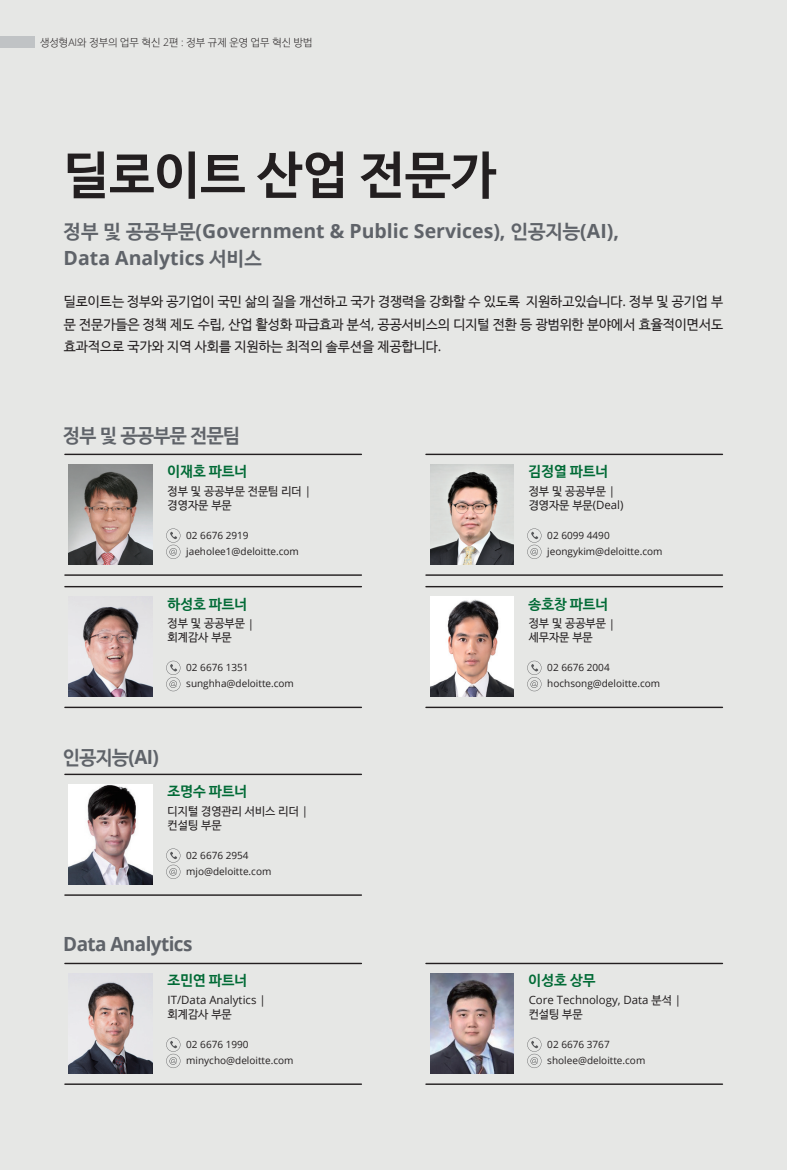
<style>
.page{position:relative;width:787px;height:1170px;background:#fff}
.page>*{position:absolute;margin:0;border:0;box-sizing:border-box;transform-origin:0 0}
.t1{font:700 51px "Nanum Barun Gothic";color:#231f20}
.t2{font:700 19.5px/27px "Open Sans";color:#5f6369}
.t3{font:700 19.5px "Nanum Barun Gothic";letter-spacing:-.03em;color:#5f6369}
.t4{font:700 19.5px "Open Sans";letter-spacing:-.03em;color:#5f6369}
.t5{font:700 14.25px "Nanum Barun Gothic";color:#006a35}
.t6{font:13.5px/22.5px "Nanum Barun Gothic";color:#231f20;text-align:justify}
.t7{font:11.4px/13.5px "Nanum Barun Gothic";color:#231f20}
.t8{font:11.4px "Open Sans";color:#231f20}
.t9{font:300 10.5px "Nanum Barun Gothic";color:#231f20}
.t10{font:10.05px "Open Sans";color:#231f20}
.s1{font-family:"Open Sans"}
.s2{font-family:"Nanum Barun Gothic"}
</style>
<div class="page">
<div style="left:0;top:0;width:787px;height:1169px;background:#e6e7e5"></div>
<div style="left:0;top:36px;width:35px;height:12px;background:#c0c3c5"></div>
<img style="left:69px;top:464px;width:83px;height:100px">
<img style="left:69px;top:973px;width:83px;height:100px">
<img style="left:430px;top:464px;width:84px;height:100px">
<img style="left:430px;top:973px;width:84px;height:100px">
<svg style="left:166px;top:528px;width:14px;height:31px"></svg>
<svg style="left:166px;top:1037px;width:14px;height:30px"></svg>
<svg style="left:527px;top:528px;width:14px;height:31px"></svg>
<svg style="left:527px;top:1037px;width:14px;height:30px"></svg>
<hr style="left:65px;top:453px;width:296px;height:2px;background:#231f20">
<hr style="left:65px;top:962px;width:296px;height:2px;background:#231f20">
<hr style="left:426px;top:453px;width:296px;height:2px;background:#231f20">
<hr style="left:426px;top:962px;width:296px;height:2px;background:#231f20">
<hr style="left:65px;top:574px;width:296px;height:1px;background:#231f20">
<hr style="left:65px;top:1083px;width:296px;height:1px;background:#231f20">
<hr style="left:426px;top:574px;width:296px;height:1px;background:#231f20">
<hr style="left:426px;top:1083px;width:296px;height:1px;background:#231f20">
<img style="left:69px;top:597px;width:83px;height:99px">
<img style="left:69px;top:784px;width:83px;height:100px">
<svg style="left:166px;top:660px;width:14px;height:31px"></svg>
<svg style="left:166px;top:848px;width:14px;height:30px"></svg>
<svg style="left:527px;top:660px;width:14px;height:31px"></svg>
<hr style="left:65px;top:586px;width:296px;height:1px;background:#231f20">
<hr style="left:65px;top:773px;width:296px;height:2px;background:#231f20">
<hr style="left:426px;top:586px;width:296px;height:1px;background:#231f20">
<hr style="left:65px;top:706px;width:296px;height:2px;background:#231f20">
<hr style="left:65px;top:894px;width:296px;height:1px;background:#231f20">
<hr style="left:426px;top:706px;width:296px;height:2px;background:#231f20">
<img style="left:430px;top:597px;width:84px;height:99px">
<p class="t9" style="left:40px;top:37px;width:274px">생성형<span class="s1">AI</span>와 정부의 업무 혁신 <span class="s1">2</span>편 <span class="s1">:</span> 정부 규제 운영 업무 혁신 방법</p>
<h1 class="t1" style="left:64px;top:149px;width:434px">딜로이트 산업 전문가</h1>
<h2 class="t2" style="left:64px;top:217px;width:557px"><span class="s2">정부 및 공공부문</span>(Government &amp; Public Services), <span class="s2">인공지능</span>(AI),<br>Data Analytics <span class="s2">서비스</span></h2>
<h3 class="t6" style="left:64px;top:291px;width:660px">딜로이트는 정부와 공기업이 국민 삶의 질을 개선하고 국가 경쟁력을 강화할 수 있도록 지원하고있습니다<span class="s1">.</span> 정부 및 공기업 부 문 전문가들은 정책 제도 수립<span class="s1">,</span> 산업 활성화 파급효과 분석<span class="s1">,</span> 공공서비스의 디지털 전환 등 광범위한 분야에서 효율적이면서도 효과적으로 국가와 지역 사회를 지원하는 최적의 솔루션을 제공합니다<span class="s1">.</span></h3>
<h2 class="t3" style="left:63px;top:426px;width:178px">정부 및 공공부문 전문팀</h2>
<h3 class="t5" style="left:168px;top:464px;width:81px">이재호 파트너</h3>
<p class="t7" style="left:168px;top:485px;width:145px">정부 및 공공부문 전문팀 리더 <span class="s1">| </span>경영자문 부문</p>
<p class="t10" style="left:186px;top:528px;width:64px">02 6676 2919</p>
<p class="t10" style="left:186px;top:544px;width:114px">jaeholee1@deloitte.com</p>
<h3 class="t5" style="left:168px;top:596px;width:81px">하성호 파트너</h3>
<p class="t7" style="left:168px;top:617px;width:88px">정부 및 공공부문 <span class="s1">| </span>회계감사 부문</p>
<p class="t10" style="left:186px;top:660px;width:64px">02 6676 1351</p>
<p class="t10" style="left:186px;top:676px;width:109px">sunghha@deloitte.com</p>
<h2 class="t3" style="left:63px;top:748px;width:97px">인공지능<span class="s1">(AI)</span></h2>
<h3 class="t5" style="left:168px;top:784px;width:81px">조명수 파트너</h3>
<p class="t7" style="left:168px;top:805px;width:142px">디지털 경영관리 서비스 리더 <span class="s1">| </span>컨설팅 부문</p>
<p class="t10" style="left:186px;top:848px;width:64px">02 6676 2954</p>
<p class="t10" style="left:186px;top:864px;width:87px">mjo@deloitte.com</p>
<h2 class="t4" style="left:63px;top:930px;width:131px">Data Analytics</h2>
<h3 class="t5" style="left:168px;top:973px;width:81px">조민연 파트너</h3>
<p class="t8" style="left:168px;top:992px;width:100px">IT/Data Analytics |</p>
<p class="t7" style="left:168px;top:1007px;width:66px">회계감사 부문</p>
<p class="t10" style="left:186px;top:1037px;width:64px">02 6676 1990</p>
<p class="t10" style="left:186px;top:1053px;width:109px">minycho@deloitte.com</p>
<h3 class="t5" style="left:528px;top:464px;width:81px">김정열 파트너</h3>
<p class="t7" style="left:528px;top:485px;width:96px">정부 및 공공부문 <span class="s1">| </span>경영자문 부문<span class="s1">(Deal)</span></p>
<p class="t10" style="left:547px;top:528px;width:64px">02 6099 4490</p>
<p class="t10" style="left:547px;top:544px;width:117px">jeongykim@deloitte.com</p>
<h3 class="t5" style="left:528px;top:596px;width:81px">송호창 파트너</h3>
<p class="t7" style="left:528px;top:617px;width:88px">정부 및 공공부문 <span class="s1">| </span>세무자문 부문</p>
<p class="t10" style="left:547px;top:660px;width:64px">02 6676 2004</p>
<p class="t10" style="left:547px;top:676px;width:114px">hochsong@deloitte.com</p>
<h3 class="t5" style="left:528px;top:973px;width:68px">이성호 상무</h3>
<p class="t8" style="left:528px;top:992px;width:154px">Core Technology, Data <span class="s2">분석</span> |</p>
<p class="t7" style="left:528px;top:1007px;width:55px">컨설팅 부문</p>
<p class="t10" style="left:547px;top:1037px;width:64px">02 6676 3767</p>
<p class="t10" style="left:547px;top:1053px;width:99px">sholee@deloitte.com</p>
</div>
